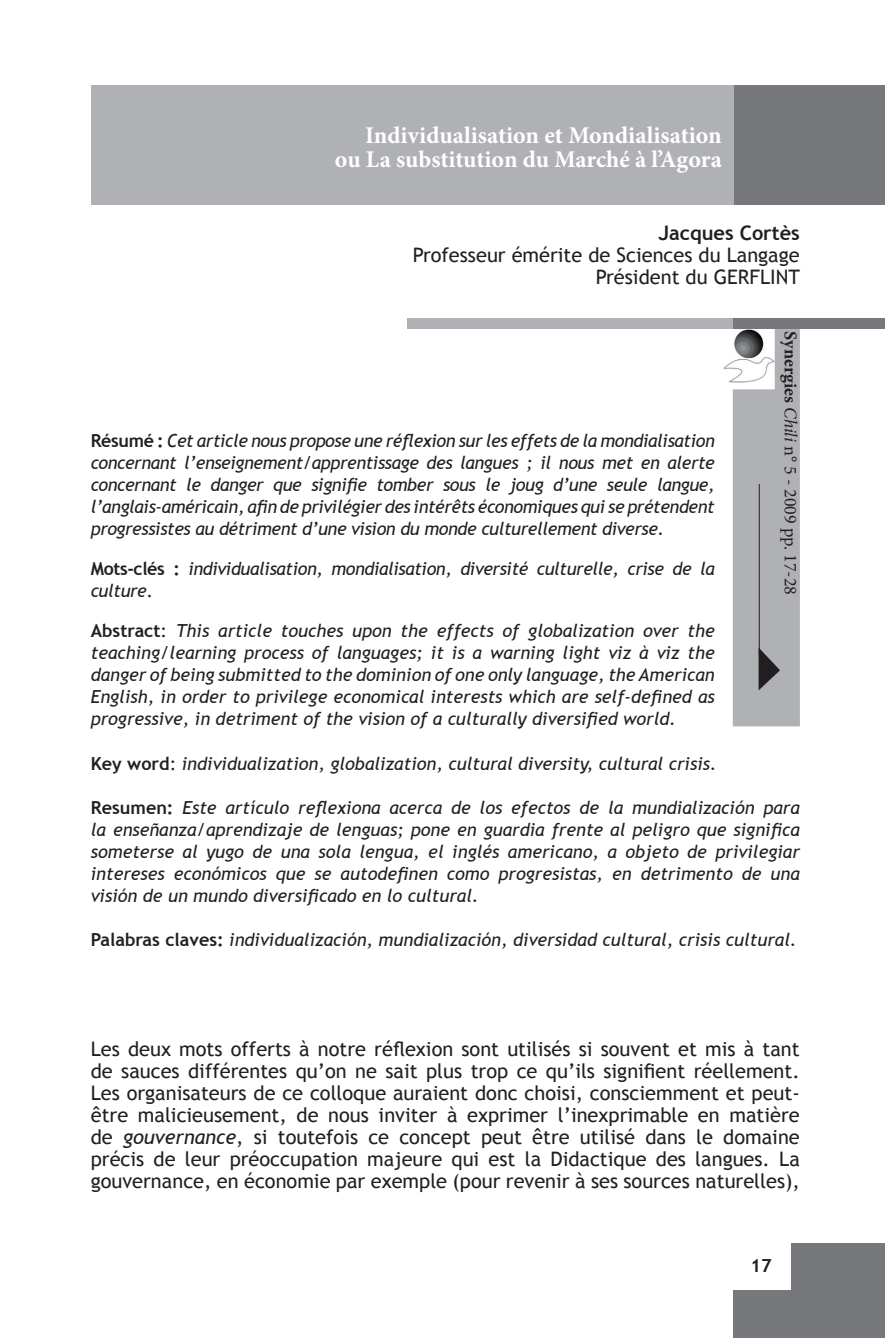
<style>
.page{position:relative;width:885px;height:1338px;background:#fff}
.page>*{position:absolute;margin:0;border:0;box-sizing:border-box;transform-origin:0 0}
.t1{font:700 24px/24px "Minion Pro";color:#fff;text-align:right}
.t2{font:20px/22px "Trebuchet MS";color:#231f20;text-align:right}
.t3{font:700 20px "Trebuchet MS";color:#231f20}
.t4{font:italic 18px/22px "Trebuchet MS";color:#231f20;text-align:justify}
.t5{font:italic 18px/22px "Trebuchet MS";letter-spacing:-.02em;color:#231f20}
.t6{font:18px "Minion Pro";color:#231f20}
.t7{font:700 18px "Trebuchet MS";color:#231f20}
.s1{font-weight:700;font-style:normal}
.s2{font-style:normal}
.s3{font-weight:700}
.s4{font-style:italic}
</style>
<div class="page">
<div style="left:733px;top:1243px;width:151px;height:95px;background:#76787b"></div>
<div style="left:731px;top:1242px;width:59px;height:48px;background:#fff"></div>
<div style="left:407px;top:318px;width:328px;height:11px;background:#b0b1b5"></div>
<div style="left:730px;top:85px;width:154px;height:119px;background:#76787b"></div>
<div style="left:732px;top:327px;width:67px;height:399px;background:#b0b1b5"></div>
<div style="left:733px;top:318px;width:151px;height:11px;background:#76787b"></div>
<svg style="left:758px;top:647px;width:22px;height:43px"></svg>
<img style="left:723px;top:329px;width:51px;height:60px">
<hr style="left:758px;top:484px;width:1px;height:170px;background:#231f20">
<div style="left:91px;top:85px;width:642px;height:120px;background:#b0b1b5"></div>
<h1 class="t1" style="left:335px;top:123px;width:388px">Individualisation et Mondialisation ou La substitution du Marché à l’Agora</h1>
<p class="t3" style="left:658px;top:220px;width:143px">Jacques Cortès</p>
<p class="t2" style="left:413px;top:244px;width:389px">Professeur émérite de Sciences du Langage<br>Président du GERFLINT</p>
<p class="t4" style="left:91px;top:430px;width:625px"><span class="s1">Résumé :</span> Cet article nous propose une réflexion sur les effets de la mondialisation concernant l’enseignement/apprentissage des langues ; il nous met en alerte concernant le danger que signifie tomber sous le joug d’une seule langue, l’anglais-américain, afin de privilégier des intérêts économiques qui se prétendent progressistes au détriment d’une vision du monde culturellement diverse.</p>
<p class="t5" style="left:91px;top:558px;width:625px"><span class="s1">Mots-clés :</span> individualisation, mondialisation, diversité culturelle, crise de la culture<span class="s2">.</span></p>
<p class="t4" style="left:91px;top:620px;width:625px"><span class="s1">Abstract</span><span class="s2">:</span> This article touches upon the effects of globalization over the teaching/learning process of languages; it is a warning light viz à viz the danger of being submitted to the dominion of one only language, the American English, in order to privilege economical interests which are self-defined as progressive, in detriment of the vision of a culturally diversified world.</p>
<p class="t6" style="left:802px;top:331px;width:265px;rotate:90deg"><span class="s3">Synergies</span> <span class="s4">Chili</span> n° 5 - 2009 pp. 17-28</p>
<p class="t4" style="left:91px;top:753px;width:627px"><span class="s1">Key word</span><span class="s2">:</span> individualization, globalization, cultural diversity, cultural crisis.</p>
<p class="t4" style="left:91px;top:797px;width:710px"><span class="s1">Resumen:</span> Este artículo reflexiona acerca de los efectos de la mundialización para la enseñanza/aprendizaje de lenguas; pone en guardia frente al peligro que significa someterse al yugo de una sola lengua, el inglés americano, a objeto de privilegiar intereses económicos que se autodefinen como progresistas, en detrimento de una visión de un mundo diversificado en lo cultural.</p>
<p class="t4" style="left:91px;top:929px;width:707px"><span class="s1">Palabras claves:</span> individualización, mundialización, diversidad cultural, crisis cultural.</p>
<p class="t2" style="left:91px;top:1038px;width:710px;text-align:justify">Les deux mots offerts à notre réflexion sont utilisés si souvent et mis à tant de sauces différentes qu’on ne sait plus trop ce qu’ils signifient réellement.<br>Les organisateurs de ce colloque auraient donc choisi, consciemment et peut&shy;être malicieusement, de nous inviter à exprimer l’inexprimable en matière de <span class="s4">gouvernance</span>, si toutefois ce concept peut être utilisé dans le domaine précis de leur préoccupation majeure qui est la Didactique des langues. La gouvernance, en économie par exemple (pour revenir à ses sources naturelles),</p>
<p class="t7" style="left:750px;top:1255px;width:23px">17</p>
</div>
